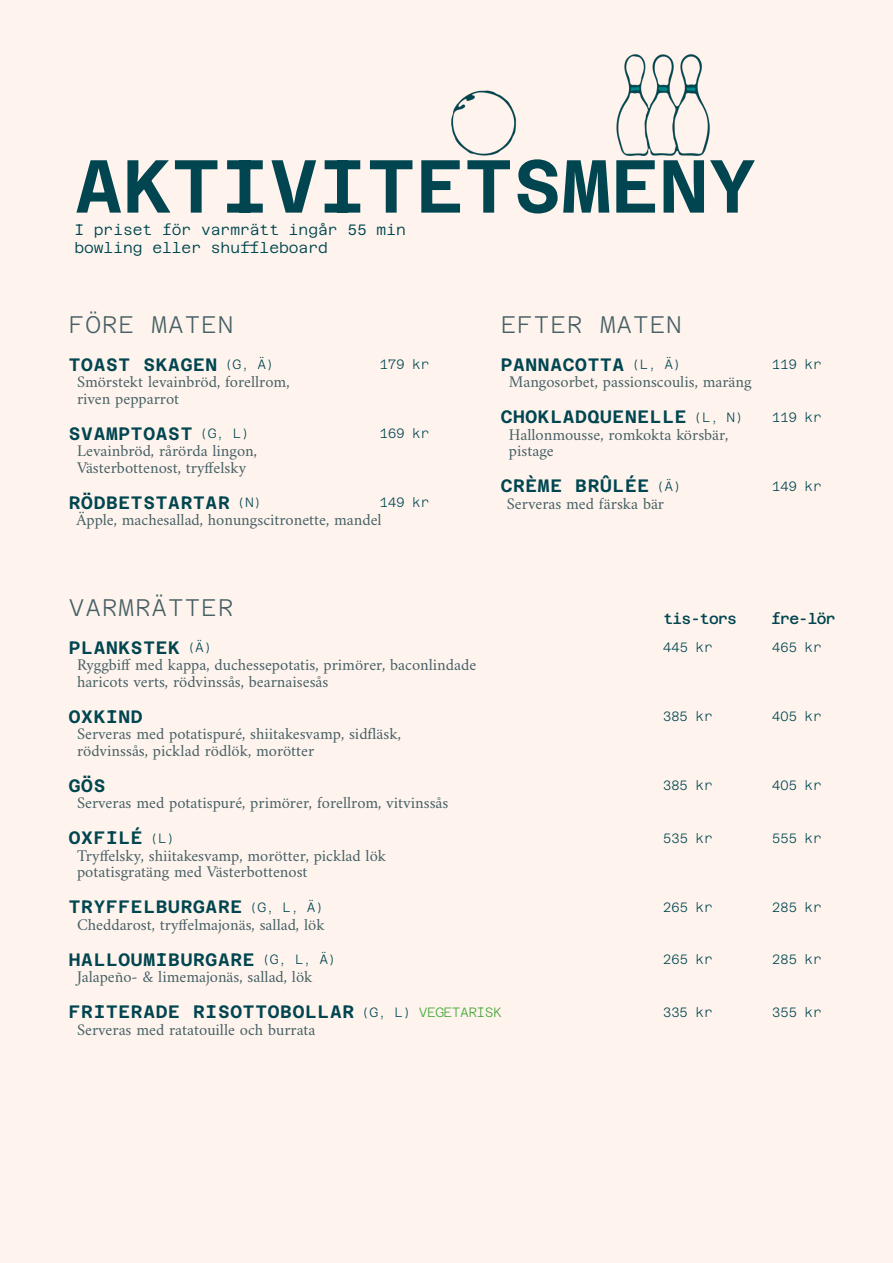
<style>
.page{position:relative;width:893px;height:1263px;background:#fef4ed}
.page>*{position:absolute;margin:0;border:0;box-sizing:border-box;transform-origin:0 0}
.t1{font:100 75px "Azeret Mono";color:#004550}
.Huvudtitel{font:100 24px "Azeret Mono";letter-spacing:.04em;color:#476066}
.Titel{font:100 18px "Azeret Mono";letter-spacing:.04em;color:#004550}
.Innehållsförteckning_2-kamp{font:16.5px "Amiri";color:#476066}
.Huvudtitel-2{font:100 15px "Azeret Mono";color:#004550}
.Titel-2{font:100 15px "Azeret Mono";letter-spacing:-.04em;color:#004550}
.Titel-3{font:100 13.5px "Azeret Mono";letter-spacing:-.04em;color:#004550}
.s1{font-size:13.5px}
.s2{font-size:13.5px;color:#3fa535}
</style>
<div class="page">
<img style="left:451px;top:54px;width:259px;height:102px">
<p class="t1" style="left:74px;top:130px;width:684px">AKTIVITETSMENY</p>
<p class="Huvudtitel-2" style="left:74px;top:219px;width:333px">I priset för varmrätt ingår 55 min</p>
<p class="Huvudtitel-2" style="left:74px;top:237px;width:255px">bowling eller shuffleboard</p>
<p class="Huvudtitel" style="left:69px;top:306px;width:166px">FÖRE MATEN</p>
<p class="Titel" style="left:69px;top:351px;width:207px">TOAST SKAGEN <span class="s1">(G, Ä)</span></p>
<p class="Titel-3" style="left:380px;top:354px;width:51px">179 kr</p>
<p class="Innehållsförteckning_2-kamp" style="left:77px;top:372px;width:214px">Smörstekt levainbröd, forellrom,</p>
<p class="Innehållsförteckning_2-kamp" style="left:77px;top:388px;width:104px">riven pepparrot</p>
<p class="Titel" style="left:69px;top:420px;width:182px">SVAMPTOAST <span class="s1">(G, L)</span></p>
<p class="Titel-3" style="left:380px;top:423px;width:51px">169 kr</p>
<p class="Innehållsförteckning_2-kamp" style="left:77px;top:441px;width:181px">Levainbröd, rårörda lingon,</p>
<p class="Innehållsförteckning_2-kamp" style="left:77px;top:457px;width:171px">Västerbottenost, tryffelsky</p>
<p class="Titel" style="left:69px;top:489px;width:195px">RÖDBETSTARTAR <span class="s1">(N)</span></p>
<p class="Titel-3" style="left:380px;top:492px;width:51px">149 kr</p>
<p class="Innehållsförteckning_2-kamp" style="left:76px;top:510px;width:307px">Äpple, machesallad, honungscitronette, mandel</p>
<p class="Huvudtitel" style="left:69px;top:589px;width:166px">VARMRÄTTER</p>
<p class="Huvudtitel" style="left:501px;top:306px;width:183px">EFTER MATEN</p>
<p class="Titel" style="left:501px;top:351px;width:182px">PANNACOTTA <span class="s1">(L, Ä)</span></p>
<p class="Titel-3" style="left:772px;top:354px;width:51px">119 kr</p>
<p class="Innehållsförteckning_2-kamp" style="left:509px;top:372px;width:244px">Mangosorbet, passionscoulis, maräng</p>
<p class="Titel" style="left:501px;top:404px;width:244px">CHOKLADQUENELLE <span class="s1">(L, N)</span></p>
<p class="Titel-3" style="left:772px;top:407px;width:51px">119 kr</p>
<p class="Innehållsförteckning_2-kamp" style="left:509px;top:424px;width:221px">Hallonmousse, romkokta körsbär,</p>
<p class="Innehållsförteckning_2-kamp" style="left:509px;top:441px;width:46px">pistage</p>
<p class="Titel" style="left:501px;top:473px;width:182px">CRÈME BRÛLÉE <span class="s1">(Ä)</span></p>
<p class="Titel-3" style="left:772px;top:476px;width:51px">149 kr</p>
<p class="Innehållsförteckning_2-kamp" style="left:507px;top:493px;width:159px">Serveras med färska bär</p>
<p class="Titel-2" style="left:663px;top:607px;width:75px">tis-tors</p>
<p class="Titel-2" style="left:771px;top:607px;width:66px">fre-lör</p>
<p class="Titel" style="left:69px;top:634px;width:145px">PLANKSTEK <span class="s1">(Ä)</span></p>
<p class="Titel-3" style="left:663px;top:637px;width:51px">445 kr</p>
<p class="Titel-3" style="left:772px;top:637px;width:51px">465 kr</p>
<p class="Innehållsförteckning_2-kamp" style="left:77px;top:655px;width:401px">Ryggbiff med kappa, duchessepotatis, primörer, baconlindade</p>
<p class="Innehållsförteckning_2-kamp" style="left:77px;top:671px;width:253px">haricots verts, rödvinssås, bearnaisesås</p>
<p class="Titel" style="left:69px;top:703px;width:75px">OXKIND</p>
<p class="Titel-3" style="left:663px;top:706px;width:51px">385 kr</p>
<p class="Titel-3" style="left:772px;top:706px;width:51px">405 kr</p>
<p class="Innehållsförteckning_2-kamp" style="left:77px;top:724px;width:325px">Serveras med potatispuré, shiitakesvamp, sidfläsk,</p>
<p class="Innehållsförteckning_2-kamp" style="left:77px;top:740px;width:239px">rödvinssås, picklad rödlök, morötter</p>
<p class="Titel" style="left:69px;top:772px;width:38px">GÖS</p>
<p class="Titel-3" style="left:663px;top:775px;width:51px">385 kr</p>
<p class="Titel-3" style="left:772px;top:775px;width:51px">405 kr</p>
<p class="Innehållsförteckning_2-kamp" style="left:77px;top:793px;width:373px">Serveras med potatispuré, primörer, forellrom, vitvinssås</p>
<p class="Titel" style="left:69px;top:824px;width:108px">OXFILÉ <span class="s1">(L)</span></p>
<p class="Titel-3" style="left:663px;top:828px;width:51px">535 kr</p>
<p class="Titel-3" style="left:772px;top:828px;width:51px">555 kr</p>
<p class="Innehållsförteckning_2-kamp" style="left:77px;top:845px;width:311px">Tryffelsky, shiitakesvamp, morötter, picklad lök</p>
<p class="Innehållsförteckning_2-kamp" style="left:77px;top:862px;width:232px">potatisgratäng med Västerbottenost</p>
<p class="Titel" style="left:69px;top:893px;width:257px">TRYFFELBURGARE <span class="s1">(G, L, Ä)</span></p>
<p class="Titel-3" style="left:663px;top:897px;width:51px">265 kr</p>
<p class="Titel-3" style="left:772px;top:897px;width:51px">285 kr</p>
<p class="Innehållsförteckning_2-kamp" style="left:77px;top:914px;width:249px">Cheddarost, tryffelmajonäs, sallad, lök</p>
<p class="Titel" style="left:69px;top:946px;width:269px">HALLOUMIBURGARE <span class="s1">(G, L, Ä)</span></p>
<p class="Titel-3" style="left:663px;top:949px;width:51px">265 kr</p>
<p class="Titel-3" style="left:772px;top:949px;width:51px">285 kr</p>
<p class="Innehållsförteckning_2-kamp" style="left:77px;top:967px;width:237px">Jalapeño- &amp; limemajonäs, sallad, lök</p>
<p class="Titel" style="left:69px;top:998px;width:434px">FRITERADE RISOTTOBOLLAR <span class="s1">(G, L)</span> <span class="s2">VEGETARISK</span></p>
<p class="Titel-3" style="left:663px;top:1002px;width:51px">335 kr</p>
<p class="Titel-3" style="left:772px;top:1002px;width:51px">355 kr</p>
<p class="Innehållsförteckning_2-kamp" style="left:77px;top:1019px;width:240px">Serveras med ratatouille och burrata</p>
</div>
